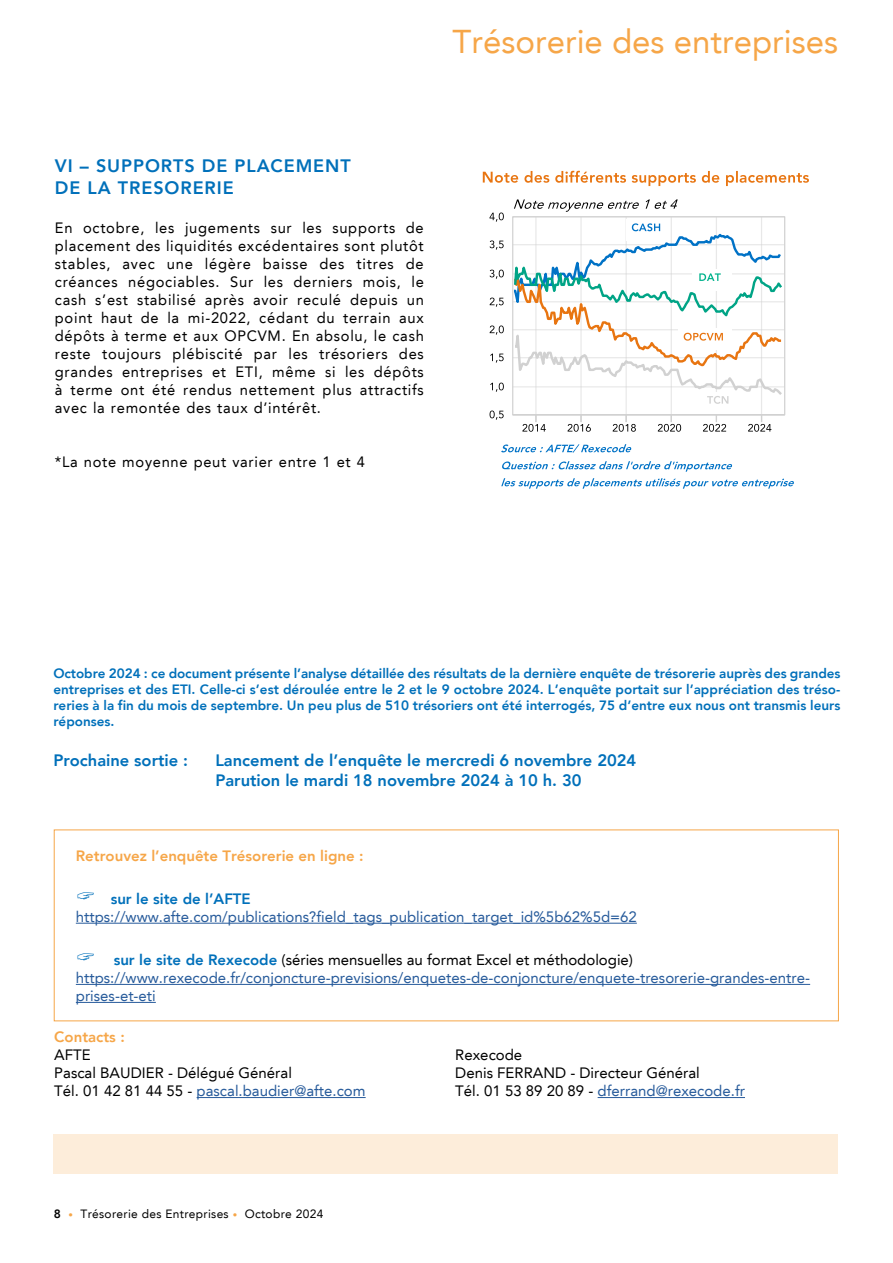
<style>
.page{position:relative;width:893px;height:1263px;background:#fff}
.page>*{position:absolute;margin:0;border:0;box-sizing:border-box;transform-origin:0 0}
.t1{font:33px "Avenir LT";color:#f6a648}
.t2{font:800 18px/21.6px "Avenir LT";letter-spacing:.05em;color:#0070ba}
.t3{font:800 16.5px/19.8px "Avenir LT";color:#0070ba}
.t4{font:15px/18px "Avenir LT";color:#000}
.t5{font:15px/18px "Avenir LT";color:#275b9b}
.t6{font:800 15px "Avenir LT";color:#f6a648}
.t7{font:15px "Avenir LT";letter-spacing:.05em;color:#000}
.t8{font:800 15px "Avenir LT";color:#0070ba}
.t9{font:800 13.5px/16.2px "Avenir LT";color:#0070ba;text-align:justify}
.t10{font:12px "Avenir LT";letter-spacing:.025em;color:#000}
.s1{font-weight:800;color:#0070ba}
.s2{color:#000}
.s3{color:#275b9b}
.s4{font-weight:800}
.s5{font-size:9px;color:#f6a648}
</style>
<div class="page">
<div style="left:53px;top:1134px;width:785px;height:40px;background:#fdedda"></div>
<svg style="left:483px;top:171px;width:326px;height:15px"></svg>
<svg style="left:514px;top:199px;width:164px;height:13px"></svg>
<hr style="left:535px;top:217px;width:1px;height:198px;background:#d1d1d1;opacity:.5">
<hr style="left:580px;top:217px;width:2px;height:198px;background:#d1d1d1;opacity:.5">
<hr style="left:626px;top:217px;width:1px;height:198px;background:#d1d1d1;opacity:.5">
<hr style="left:671px;top:217px;width:1px;height:198px;background:#d1d1d1;opacity:.5">
<hr style="left:716px;top:217px;width:1px;height:198px;background:#e8e8e8">
<hr style="left:761px;top:217px;width:1px;height:198px;background:#e8e8e8">
<hr style="left:513px;top:414px;width:272px;height:1px;background:#d1d1d1">
<svg style="left:522px;top:415px;width:24px;height:17px"></svg>
<svg style="left:568px;top:415px;width:23px;height:17px"></svg>
<svg style="left:613px;top:415px;width:23px;height:17px"></svg>
<svg style="left:658px;top:415px;width:23px;height:17px"></svg>
<svg style="left:703px;top:415px;width:23px;height:17px"></svg>
<svg style="left:748px;top:415px;width:23px;height:17px"></svg>
<svg style="left:490px;top:411px;width:14px;height:9px"></svg>
<svg style="left:490px;top:383px;width:14px;height:9px"></svg>
<svg style="left:490px;top:354px;width:14px;height:9px"></svg>
<svg style="left:490px;top:325px;width:14px;height:10px"></svg>
<svg style="left:490px;top:298px;width:14px;height:9px"></svg>
<svg style="left:490px;top:270px;width:14px;height:9px"></svg>
<svg style="left:490px;top:240px;width:14px;height:10px"></svg>
<svg style="left:489px;top:213px;width:15px;height:9px"></svg>
<svg style="left:501px;top:444px;width:293px;height:45px"></svg>
<div style="left:626px;top:219px;width:44px;height:22px;background:#fff"></div>
<div style="left:702px;top:392px;width:36px;height:22px;background:#fff"></div>
<svg style="left:512px;top:223px;width:272px;height:181px"></svg>
<hr style="left:197px;top:1097px;width:169px;height:1px;background:#275b9b">
<hr style="left:598px;top:1097px;width:147px;height:1px;background:#275b9b">
<hr style="left:76px;top:923px;width:561px;height:1px;background:#275b9b">
<hr style="left:76px;top:984px;width:734px;height:1px;background:#275b9b">
<hr style="left:76px;top:1002px;width:80px;height:1px;background:#275b9b">
<h1 class="t1" style="left:452px;top:22px;width:387px">Trésorerie des entreprises</h1>
<p class="t2" style="left:55px;top:155px;width:297px">VI – SUPPORTS DE PLACEMENT<br>DE LA TRESORERIE</p>
<p class="t4" style="left:55px;top:219px;width:370px;text-align:justify">En octobre, les jugements sur les supports de placement des liquidités excédentaires sont plutôt stables, avec une légère baisse des titres de créances négociables. Sur les derniers mois, le cash s’est stabilisé après avoir reculé depuis un point haut de la mi-2022, cédant du terrain aux dépôts à terme et aux OPCVM. En absolu, le cash reste toujours plébiscité par les trésoriers des grandes entreprises et ETI, même si les dépôts à terme ont été rendus nettement plus attractifs avec la remontée des taux d’intérêt.</p>
<p class="t7" style="left:55px;top:453px;width:312px">*La note moyenne peut varier entre 1 et 4</p>
<p class="t9" style="left:53px;top:665px;width:789px">Octobre 2024 : ce document présente l’analyse détaillée des résultats de la dernière enquête de trésorerie auprès des grandes entreprises et des ETI. Celle-ci s’est déroulée entre le 2 et le 9 octobre 2024. L’enquête portait sur l’appréciation des tréso&shy;reries à la fin du mois de septembre. Un peu plus de 510 trésoriers ont été interrogés, 75 d’entre eux nous ont transmis leurs réponses.</p>
<p class="t3" style="left:53px;top:750px;width:136px">Prochaine sortie :</p>
<p class="t3" style="left:215px;top:750px;width:423px">Lancement de l’enquête le mercredi 6 novembre 2024<br>Parution le mardi 18 novembre 2024 à 10 h. 30</p>
<p class="t6" style="left:76px;top:847px;width:289px">Retrouvez l’enquête Trésorerie en ligne :</p>
<p class="t8" style="left:111px;top:890px;width:141px">sur le site de l’AFTE</p>
<p class="t5" style="left:76px;top:908px;width:562px">https://www.afte.com/publications?field_tags_publication_target_id%5b62%5d=62</p>
<p class="t5" style="left:76px;top:951px;width:736px;text-indent:38px"><span class="s1">sur le site de Rexecode</span> <span class="s2">(séries mensuelles au format Excel et méthodologie) </span>https://www.rexecode.fr/conjoncture-previsions/enquetes-de-conjoncture/enquete-tresorerie-grandes-entre&shy;prises-et-eti</p>
<p class="t6" style="left:54px;top:1028px;width:72px">Contacts :</p>
<p class="t4" style="left:54px;top:1046px;width:313px">AFTE<br>Pascal BAUDIER - Délégué Général<br>Tél. 01 42 81 44 55 - <span class="s3">pascal.baudier@afte.com</span></p>
<p class="t4" style="left:455px;top:1046px;width:291px">Rexecode<br>Denis FERRAND - Directeur Général<br>Tél. 01 53 89 20 89 - <span class="s3">dferrand@rexecode.fr</span></p>
<p class="t10" style="left:54px;top:1207px;width:271px"><span class="s4">8</span> <span class="s5">•</span> Trésorerie des Entreprises <span class="s5">•</span> Octobre 2024</p>
</div>
